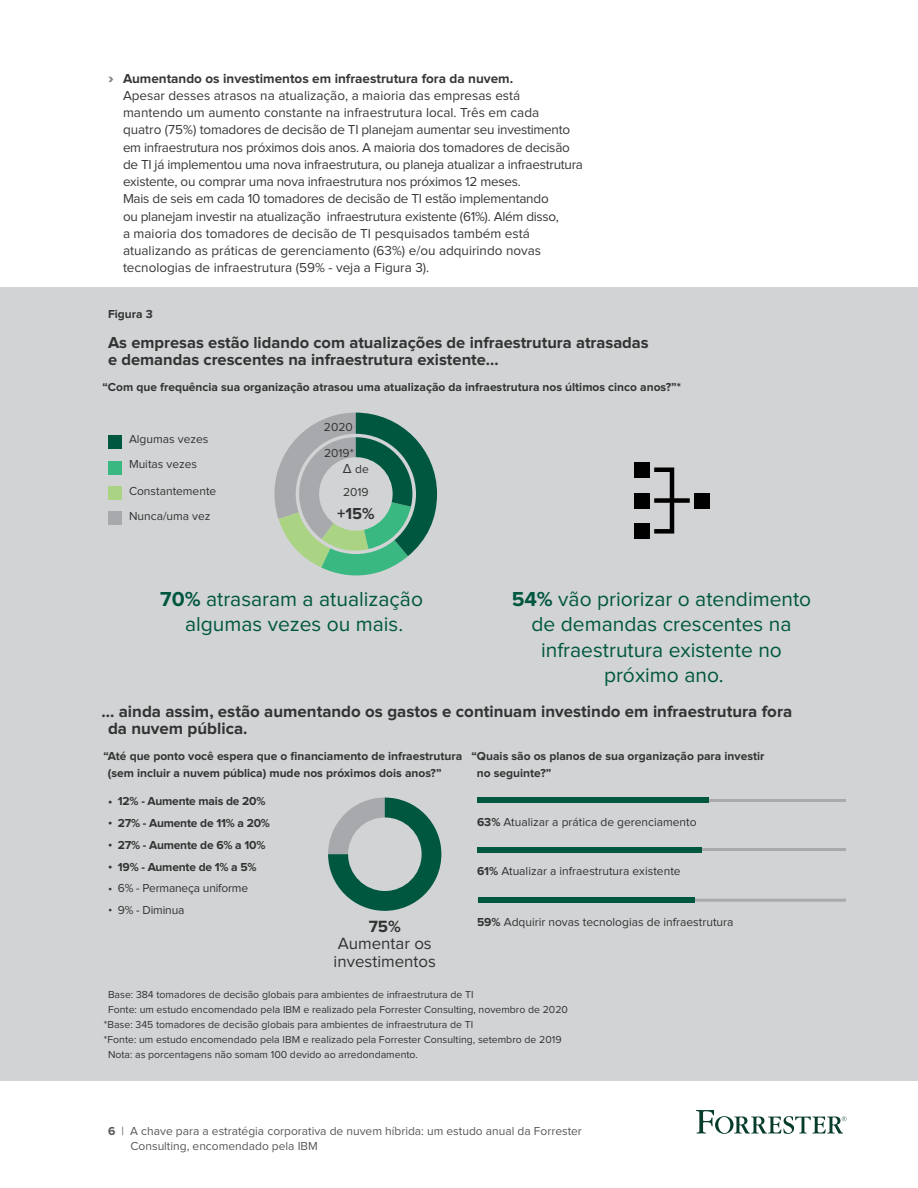
<style>
.page{position:relative;width:918px;height:1188px;background:#fff}
.page>*{position:absolute;margin:0;border:0;box-sizing:border-box;transform-origin:0 0}
.t1{font:21px/25.5px "Proxima Nova";color:#005740;text-align:center}
.t2{font:700 16.8px/17.2px "Proxima Nova";color:#333}
.t3{font:16.8px/17.2px "Proxima Nova";color:#333;text-align:center}
.t4{font:700 16.5px/17.2px "Proxima Nova";color:#333}
.BulletText{font:13.5px/17.2px "Proxima Nova";letter-spacing:-.02em;color:#383839}
.t5{font:700 12px/17.2px "Proxima Nova";color:#333}
.t6{font:12px/24.2px "Proxima Nova";color:#333}
.t7{font:12px/15px "Proxima Nova";color:#57585a}
.t8{font:10.5px "Proxima Nova";color:#333}
.s1{font-weight:900;font-size:15px;color:#808285}
.s2{font-weight:700}
.s3{font-size:13.5px}
</style>
<div class="page">
<svg style="left:696px;top:1110px;width:150px;height:24px"></svg>
<div style="left:0;top:288px;width:918px;height:793px;background:#d1d3d4"></div>
<div style="left:108px;top:435px;width:14px;height:14px;background:#005740"></div>
<div style="left:108px;top:461px;width:14px;height:13px;background:#39b881"></div>
<div style="left:108px;top:486px;width:14px;height:14px;background:#aad483"></div>
<div style="left:108px;top:512px;width:14px;height:13px;background:#a7a9ac"></div>
<svg style="left:274px;top:413px;width:163px;height:163px"></svg>
<div style="left:319px;top:457px;width:74px;height:74px;background:#d1d3d4;border-radius:50%"></div>
<svg style="left:328px;top:798px;width:113px;height:113px"></svg>
<div style="left:348px;top:817px;width:74px;height:74px;background:#d1d3d4;border-radius:50%"></div>
<div style="left:634px;top:462px;width:15px;height:16px;background:#000"></div>
<div style="left:634px;top:493px;width:15px;height:15px;background:#000"></div>
<div style="left:634px;top:523px;width:15px;height:16px;background:#000"></div>
<div style="left:695px;top:493px;width:15px;height:15px;background:#000"></div>
<div style="left:652px;top:468px;width:22px;height:66px;border:4px solid #000"></div>
<div style="left:654px;top:498px;width:36px;height:5px;background:#000"></div>
<hr style="left:478px;top:799px;width:368px;height:3px;background:#aaa">
<div style="left:478px;top:797px;width:231px;height:6px;background:#005740"></div>
<hr style="left:478px;top:848px;width:368px;height:3px;background:#aaa">
<div style="left:478px;top:847px;width:224px;height:6px;background:#005740"></div>
<hr style="left:478px;top:899px;width:368px;height:3px;background:#aaa">
<div style="left:478px;top:897px;width:216px;height:6px;background:#005740"></div>
<p class="BulletText" style="left:123px;top:70px;width:462px;text-indent:-15px"><span class="s1">›</span> <span class="s2">Aumentando os investimentos em infraestrutura fora da nuvem.<br></span>Apesar desses atrasos na atualização, a maioria das empresas está mantendo um aumento constante na infraestrutura local. Três em cada<br>quatro (75%) tomadores de decisão de TI planejam aumentar seu investimento em infraestrutura nos próximos dois anos. A maioria dos tomadores de decisão de TI já implementou uma nova infraestrutura, ou planeja atualizar a infraestrutura existente, ou comprar uma nova infraestrutura nos próximos 12 meses.<br>Mais de seis em cada 10 tomadores de decisão de TI estão implementando<br>ou planejam investir na atualização infraestrutura existente (61%). Além disso,<br>a maioria dos tomadores de decisão de TI pesquisados também está atualizando as práticas de gerenciamento (63%) e/ou adquirindo novas tecnologias de infraestrutura (59% - veja a Figura 3).</p>
<p class="t5" style="left:108px;top:306px;width:46px">Figura 3</p>
<p class="t4" style="left:108px;top:335px;width:542px">As empresas estão lidando com atualizações de infraestrutura atrasadas e demandas crescentes na infraestrutura existente...</p>
<p class="t5" style="left:103px;top:379px;width:580px">“Com que frequência sua organização atrasou uma atualização da infraestrutura nos últimos cinco anos?”*</p>
<p class="t6" style="left:129px;top:428px;width:81px">Algumas vezes<br>Muitas vezes</p>
<p class="t6" style="left:129px;top:479px;width:89px;line-height:24.9px">Constantemente<br>Nunca/uma vez</p>
<p class="t6" style="left:324px;top:415px;width:31px;line-height:25.7px">2020<br>2019*</p>
<p class="t6" style="left:343px;top:458px;width:28px;line-height:23.2px"><span class="s3">∆</span> de<br>2019</p>
<p class="t4" style="left:337px;top:506px;width:39px">+15%</p>
<p class="t1" style="left:160px;top:587px;width:264px"><span class="s2">70%</span> atrasaram a atualização algumas vezes ou mais.</p>
<p class="t1" style="left:512px;top:587px;width:301px"><span class="s2">54%</span> vão priorizar o atendimento de demandas crescentes na infraestrutura existente no próximo ano.</p>
<p class="t2" style="left:108px;top:703px;width:686px;text-indent:-6px">… ainda assim, estão aumentando os gastos e continuam investindo em infraestrutura fora da nuvem pública.</p>
<p class="t5" style="left:108px;top:748px;width:356px;text-indent:-4px">“Até que ponto você espera que o financiamento de infraestrutura (sem incluir a nuvem pública) mude nos próximos dois anos?”</p>
<p class="t5" style="left:477px;top:748px;width:289px;text-indent:-5px">“Quais são os planos de sua organização para investir no seguinte?”</p>
<p class="t5" style="left:108px;top:793px;width:159px">• 12% - Aumente mais de 20%</p>
<p class="t5" style="left:108px;top:815px;width:164px">• 27% - Aumente de 11% a 20%</p>
<p class="t5" style="left:108px;top:837px;width:159px">• 27% - Aumente de 6% a 10%</p>
<p class="t5" style="left:108px;top:859px;width:150px">• 19% - Aumente de 1% a 5%</p>
<p class="t6" style="left:108px;top:877px;width:142px">• 6% - Permaneça uniforme</p>
<p class="t6" style="left:108px;top:899px;width:78px">• 9% - Diminua</p>
<p class="t3" style="left:334px;top:919px;width:104px"><span class="s2">75%<br></span>Aumentar os investimentos</p>
<p class="t6" style="left:477px;top:810px;width:221px"><span class="s2">63%</span> Atualizar a prática de gerenciamento</p>
<p class="t6" style="left:477px;top:859px;width:205px"><span class="s2">61%</span> Atualizar a infraestrutura existente</p>
<p class="t6" style="left:477px;top:910px;width:258px"><span class="s2">59%</span> Adquirir novas tecnologias de infraestrutura</p>
<p class="t8" style="left:108px;top:989px;width:367px">Base: 384 tomadores de decisão globais para ambientes de infraestrutura de TI</p>
<p class="t8" style="left:108px;top:1004px;width:461px">Fonte: um estudo encomendado pela IBM e realizado pela Forrester Consulting, novembro de 2020</p>
<p class="t8" style="left:104px;top:1019px;width:371px">*Base: 345 tomadores de decisão globais para ambientes de infraestrutura de TI</p>
<p class="t8" style="left:104px;top:1034px;width:459px">*Fonte: um estudo encomendado pela IBM e realizado pela Forrester Consulting, setembro de 2019</p>
<p class="t8" style="left:108px;top:1049px;width:311px">Nota: as porcentagens não somam 100 devido ao arredondamento.</p>
<p class="t7" style="left:130px;top:1124px;width:453px;text-indent:-22px"><span class="s2">6</span> | A chave para a estratégia corporativa de nuvem híbrida: um estudo anual da Forrester<br>Consulting, encomendado pela IBM</p>
</div>
